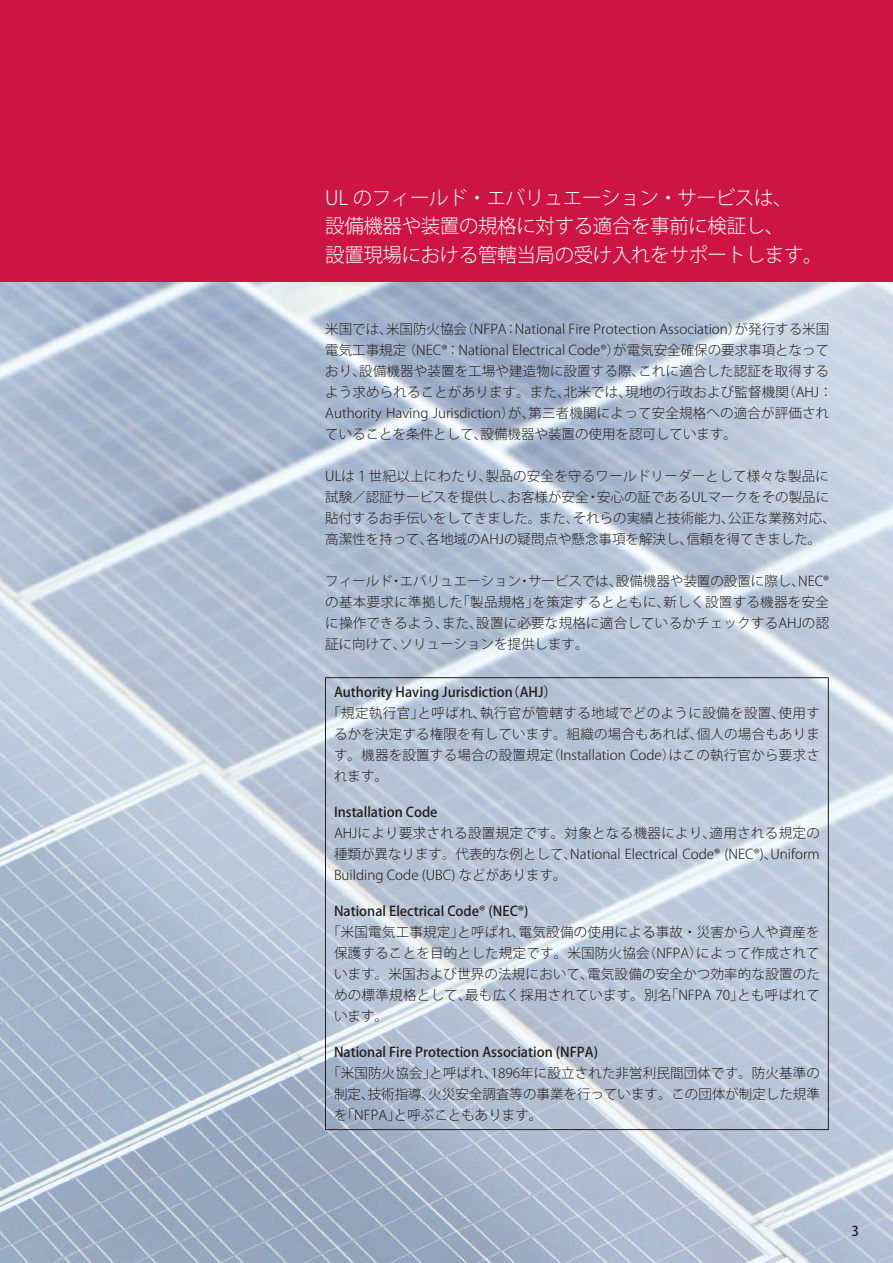
<style>
.page{position:relative;width:893px;height:1263px;background:#fff}
.page>*{position:absolute;margin:0;border:0;box-sizing:border-box;transform-origin:0 0}
.t1{font:19.5px/28.5px "Koz Go Pro Light 90 msp RKSJ H";letter-spacing:-.02em;color:#fff}
.t2{font:13.5px/21px "Koz Go Pro Light 90 msp RKSJ H";color:#231f20;text-align:justify}
.t3{font:13.5px "Koz Go Pro Medium 90 msp RKSJ H";color:#231f20}
</style>
<div class="page">
<div style="left:0;top:0;width:892px;height:1263px;background:#cc1543"></div>
<img style="left:0;top:283px;width:892px;height:980px">
<hr style="left:325px;top:677px;width:503px;height:1px;background:#231f20">
<hr style="left:325px;top:678px;width:1px;height:451px;background:#231f20">
<hr style="left:828px;top:678px;width:1px;height:451px;background:#231f20">
<hr style="left:325px;top:1129px;width:503px;height:1px;background:#231f20">
<h1 class="t1" style="left:325px;top:186px;width:499px">UL のフィールド・エバリュエーション・サービスは、<br>設備機器や装置の規格に対する適合を事前に検証し、<br>設置現場における管轄当局の受け入れをサポートします。</h1>
<p class="t2" style="left:325px;top:320px;width:509px;text-align:left">米国では、米国防火協会（NFPA：National Fire Protection Association）が発行する米国電気工事規定 （NEC®：National Electrical Code®）が電気安全確保の要求事項となっており、設備機器や装置を工場や建造物に設置する際、これに適合した認証を取得するよう求められることがあります。また、北米では、現地の行政および監督機関（AHJ：Authority Having Jurisdiction）が、第三者機関によって安全規格への適合が評価されていることを条件として、設備機器や装置の使用を認可しています。</p>
<p class="t2" style="left:325px;top:467px;width:512px;text-align:left">ULは１世紀以上にわたり、製品の安全を守るワールドリーダーとして様々な製品に試験／認証サービスを提供し、お客様が安全・安心の証であるULマークをその製品に貼付するお手伝いをしてきました。また、それらの実績と技術能力、公正な業務対応、高潔性を持って、各地域のAHJの疑問点や懸念事項を解決し、信頼を得てきました。</p>
<p class="t2" style="left:325px;top:572px;width:505px">フィールド・エバリュエーション・サービスでは、設備機器や装置の設置に際し、NEC®の基本要求に準拠した「製品規格」を策定するとともに、新しく設置する機器を安全に操作できるよう、また、設置に必要な規格に適合しているかチェックするAHJの認証に向けて、ソリューションを提供します。</p>
<p class="t3" style="left:334px;top:687px;width:224px">Authority Having Jurisdiction（AHJ）</p>
<p class="t2" style="left:334px;top:704px;width:487px;text-indent:-7px">「規定執行官」と呼ばれ、執行官が管轄する地域でどのように設備を設置、使用するかを決定する権限を有しています。組織の場合もあれば、個人の場合もあります。機器を設置する場合の設置規定（Installation Code）はこの執行官から要求されます。</p>
<p class="t3" style="left:334px;top:807px;width:105px">Installation Code</p>
<p class="t2" style="left:334px;top:824px;width:487px">AHJにより要求される設置規定です。対象となる機器により、適用される規定の種類が異なります。代表的な例として、National Electrical Code® (NEC®)、Uniform Building Code (UBC) などがあります。</p>
<p class="t3" style="left:334px;top:906px;width:196px">National Electrical Code® (NEC®)</p>
<p class="t2" style="left:334px;top:923px;width:487px;text-indent:-7px">「米国電気工事規定」と呼ばれ、電気設備の使用による事故・災害から人や資産を保護することを目的とした規定です。米国防火協会（NFPA）によって作成されています。米国および世界の法規において、電気設備の安全かつ効率的な設置のための標準規格として、最も広く採用されています。別名「NFPA 70」とも呼ばれています。</p>
<p class="t3" style="left:334px;top:1046px;width:265px">National Fire Protection Association (NFPA)</p>
<p class="t2" style="left:334px;top:1064px;width:487px;text-indent:-7px">「米国防火協会」と呼ばれ、1896年に設立された非営利民間団体です。防火基準の制定、技術指導、火災安全調査等の事業を行っています。この団体が制定した規準を「NFPA」と呼ぶこともあります。</p>
<p class="t3" style="left:851px;top:1225px;width:9px">3</p>
</div>
